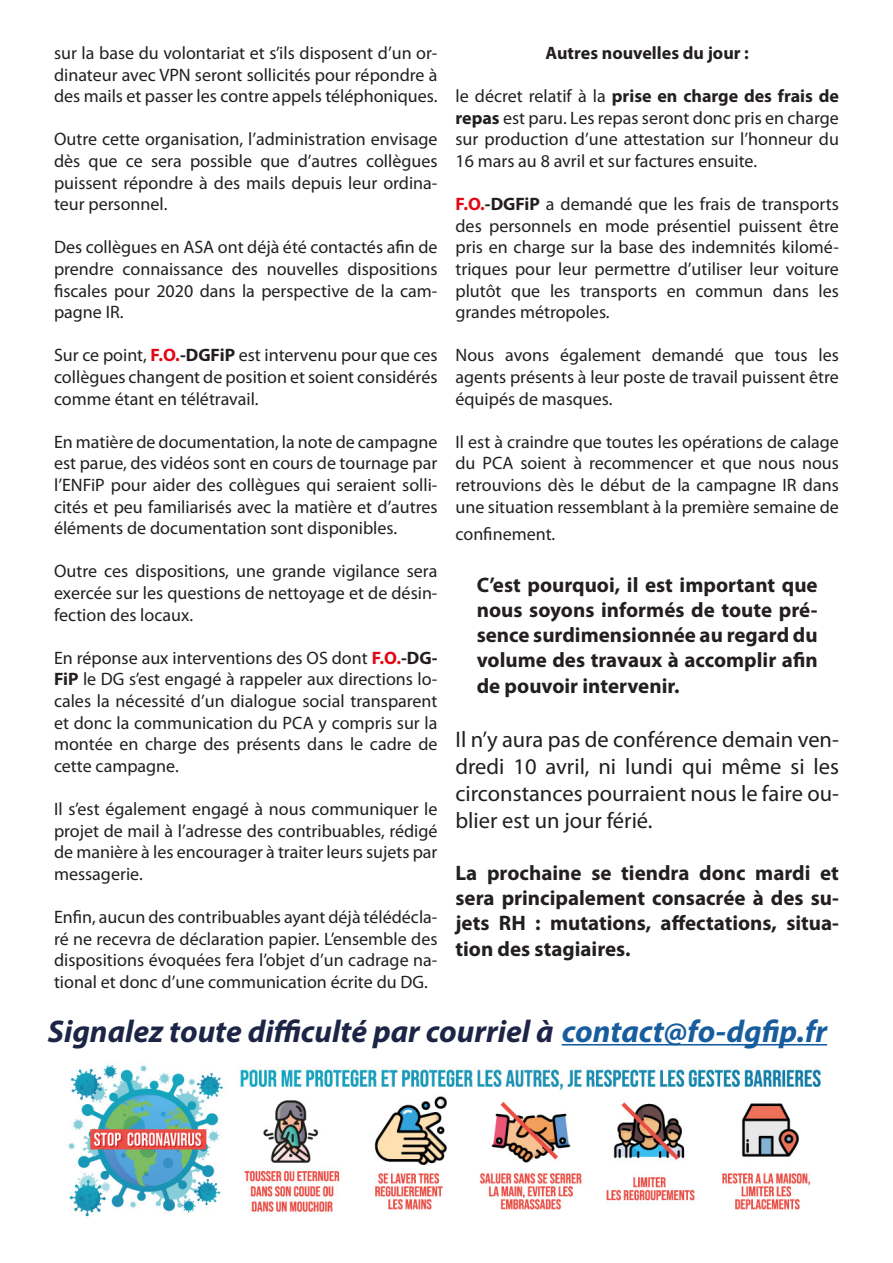
<style>
.page{position:relative;width:893px;height:1263px;background:#fff}
.page>*{position:absolute;margin:0;border:0;box-sizing:border-box;transform-origin:0 0}
.t1{font:italic 700 31.5px "Myriad Pro";color:#1c2546}
.t2{font:22.5px/27px "Myriad Pro";color:#231f20;text-align:justify}
.t3{font:700 21px/25.2px "Myriad Pro";color:#231f20;text-align:justify}
.t4{font:18px/21.6px "Myriad Pro";color:#231f20;text-align:justify}
.t5{font:700 18px "Myriad Pro";color:#231f20}
.s1{font-weight:700;color:#e30713}
.s2{font-weight:700}
.s3{color:#175d9e}
</style>
<div class="page">
<img style="left:68px;top:1065px;width:753px;height:152px">
<hr style="left:562px;top:1044px;width:265px;height:1px;background:#175d9e">
<p class="t4" style="left:54px;top:42px;width:385px">sur la base du volontariat et s’ils disposent d’un or&shy;dinateur avec VPN seront sollicités pour répondre à des mails et passer les contre appels téléphoniques.</p>
<p class="t4" style="left:54px;top:128px;width:385px">Outre cette organisation, l’administration envisage dès que ce sera possible que d’autres collègues puissent répondre à des mails depuis leur ordina&shy;teur personnel.</p>
<p class="t4" style="left:54px;top:236px;width:385px">Des collègues en ASA ont déjà été contactés afin de prendre connaissance des nouvelles dispositions fiscales pour 2020 dans la perspective de la cam&shy;pagne IR.</p>
<p class="t4" style="left:54px;top:344px;width:385px">Sur ce point, <span class="s1">F.O.</span><span class="s2">-DGFiP</span> est intervenu pour que ces collègues changent de position et soient considérés comme étant en télétravail.</p>
<p class="t4" style="left:54px;top:431px;width:385px">En matière de documentation, la note de campagne est parue, des vidéos sont en cours de tournage par l’ENFiP pour aider des collègues qui seraient solli&shy;cités et peu familiarisés avec la matière et d’autres éléments de documentation sont disponibles.</p>
<p class="t4" style="left:54px;top:560px;width:385px">Outre ces dispositions, une grande vigilance sera exercée sur les questions de nettoyage et de désin&shy;fection des locaux.</p>
<p class="t4" style="left:54px;top:647px;width:385px">En réponse aux interventions des OS dont <span class="s1">F.O.</span><span class="s2">-DG-FiP</span> le DG s’est engagé à rappeler aux directions lo&shy;cales la nécessité d’un dialogue social transparent et donc la communication du PCA y compris sur la montée en charge des présents dans le cadre de cette campagne.</p>
<p class="t4" style="left:54px;top:798px;width:385px">Il s’est également engagé à nous communiquer le projet de mail à l’adresse des contribuables, rédigé de manière à les encourager à traiter leurs sujets par messagerie.</p>
<p class="t4" style="left:54px;top:906px;width:385px">Enfin, aucun des contribuables ayant déjà télédécla&shy;ré ne recevra de déclaration papier. L’ensemble des dispositions évoquées fera l’objet d’un cadrage na&shy;tional et donc d’une communication écrite du DG.</p>
<p class="t5" style="left:545px;top:41px;width:205px">Autres nouvelles du jour :</p>
<p class="t4" style="left:455px;top:85px;width:385px">le décret relatif à la <span class="s2">prise en charge des frais de repas</span> est paru. Les repas seront donc pris en charge sur production d’une attestation sur l’honneur du 16 mars au 8 avril et sur factures ensuite.</p>
<p class="t4" style="left:455px;top:193px;width:385px"><span class="s1">F.O.</span><span class="s2">-DGFiP</span> a demandé que les frais de transports des personnels en mode présentiel puissent être pris en charge sur la base des indemnités kilomé&shy;triques pour leur permettre d’utiliser leur voiture plutôt que les transports en commun dans les grandes métropoles.</p>
<p class="t4" style="left:455px;top:344px;width:385px">Nous avons également demandé que tous les agents présents à leur poste de travail puissent être équipés de masques.</p>
<p class="t4" style="left:455px;top:431px;width:385px">Il est à craindre que toutes les opérations de calage du PCA soient à recommencer et que nous nous retrouvions dès le début de la campagne IR dans une situation ressemblant à la première semaine de</p>
<p class="t4" style="left:455px;top:522px;width:101px">confinement.</p>
<p class="t3" style="left:477px;top:571px;width:342px">C’est pourquoi, il est important que nous soyons informés de toute pré&shy;sence surdimensionnée au regard du volume des travaux à accomplir afin de pouvoir intervenir.</p>
<p class="t2" style="left:455px;top:725px;width:385px">Il n’y aura pas de conférence demain ven&shy;dredi 10 avril, ni lundi qui même si les circonstances pourraient nous le faire ou&shy;blier est un jour férié.</p>
<p class="t3" style="left:455px;top:859px;width:385px">La prochaine se tiendra donc mardi et sera principalement consacrée à des su&shy;jets RH : mutations, affectations, situa&shy;tion des stagiaires.</p>
<p class="t1" style="left:48px;top:1010px;width:781px">Signalez toute difficulté par courriel à <span class="s3">contact@fo-dgfip.fr</span></p>
</div>
